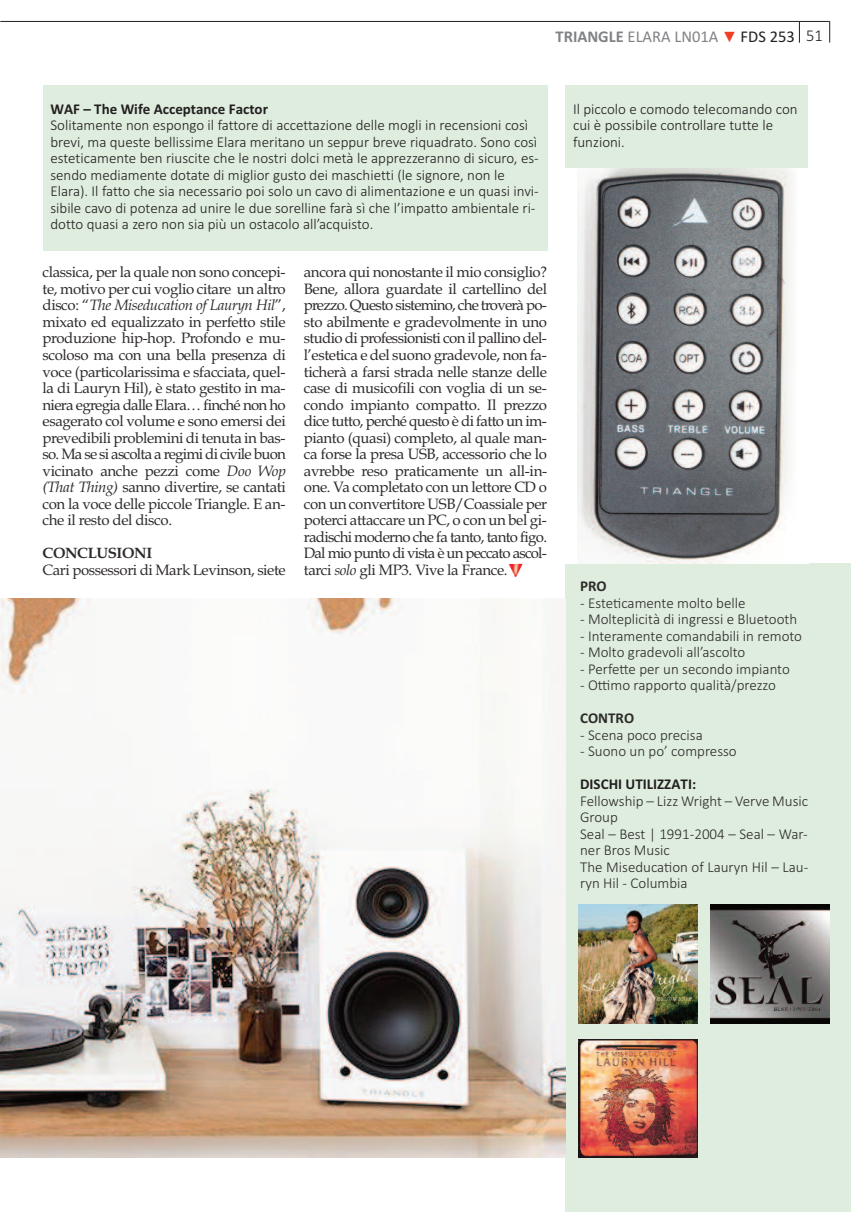
<style>
.page{position:relative;width:851px;height:1212px;background:#fff}
.page>*{position:absolute;margin:0;border:0;box-sizing:border-box;transform-origin:0 0}
.t1{font:16.5px "Calibri";color:#808285}
.t2{font:15px/16.5px "Book Antiqua";letter-spacing:-.025em;color:#2d2a29;text-align:justify}
.t3{font:300 15px/16.5px "Calibri";color:#231f20}
.t4{font:300 15px/16.5px "Calibri";color:#2d2a29}
.t5{font:700 15px "Calibri";color:#231f20}
.t6{font:700 15px "Book Antiqua";letter-spacing:-.025em;color:#2d2a29}
.t7{font:700 15px "Calibri";color:#2d2a29}
.s1{font-weight:700}
.s2{font-family:"Arial";font-size:15px;color:#ef3e25}
.s3{color:#231f20}
.s4{font-weight:300;color:#231f20}
.s5{font-style:italic}
</style>
<div class="page">
<svg style="left:829px;top:21px;width:1px;height:22px"></svg>
<svg style="left:799px;top:22px;width:1px;height:21px"></svg>
<hr style="left:0;top:21px;width:829px;height:1px;background:#231f20">
<img style="left:508px;top:564px;width:14px;height:13px">
<div style="left:565px;top:564px;width:285px;height:648px;background:#deeddd"></div>
<img style="left:710px;top:905px;width:119px;height:119px">
<img style="left:578px;top:905px;width:119px;height:119px">
<img style="left:578px;top:1039px;width:119px;height:118px">
<img style="left:577px;top:168px;width:215px;height:396px">
<div style="left:565px;top:85px;width:243px;height:83px;background:#deeddd"></div>
<img style="left:0;top:598px;width:565px;height:560px">
<div style="left:43px;top:85px;width:504px;height:165px;background:#deeddd"></div>
<p class="t1" style="left:555px;top:27px;width:269px"><span class="s1">TRIANGLE</span> ELARA LN01A <span class="s2">▼</span> <span class="s3">FDS 253</span> <span class="s4">51</span></p>
<p class="t5" style="left:50px;top:100px;width:219px">WAF – The Wife Acceptance Factor</p>
<p class="t3" style="left:50px;top:117px;width:490px">Solitamente non espongo il fattore di accettazione delle mogli in recensioni così brevi, ma queste bellissime Elara meritano un seppur breve riquadrato. Sono così esteticamente ben riuscite che le nostri dolci metà le apprezzeranno di sicuro, es&shy;sendo mediamente dotate di miglior gusto dei maschietti (le signore, non le Elara). Il fatto che sia necessario poi solo un cavo di alimentazione e un quasi invi&shy;sibile cavo di potenza ad unire le due sorelline farà sì che l’impatto ambientale ri&shy;dotto quasi a zero non sia più un ostacolo all’acquisto.</p>
<p class="t2" style="left:43px;top:264px;width:245px">classica, per la quale non sono concepi&shy;te, motivo per cui voglio citare un altro disco: “<span class="s5">The Miseducation of Lauryn Hil</span>”, mixato ed equalizzato in perfetto stile produzione hip-hop. Profondo e mu&shy;scoloso ma con una bella presenza di voce (particolarissima e sfacciata, quel&shy;la di Lauryn Hil), è stato gestito in ma&shy;niera egregia dalle Elara… finché non ho esagerato col volume e sono emersi dei prevedibili problemini di tenuta in bas&shy;so. Ma se si ascolta a regimi di civile buon vicinato anche pezzi come <span class="s5">Doo Wop (That Thing)</span> sanno divertire, se cantati con la voce delle piccole Triangle. E an&shy;che il resto del disco.</p>
<p class="t6" style="left:43px;top:544px;width:111px">CONCLUSIONI</p>
<p class="t2" style="left:43px;top:561px;width:245px">Cari possessori di Mark Levinson, siete</p>
<p class="t2" style="left:304px;top:264px;width:245px">ancora qui nonostante il mio consiglio?<br>Bene, allora guardate il cartellino del prezzo. Questo sistemino, che troverà po&shy;sto abilmente e gradevolmente in uno studio di professionisti con il pallino del&shy;l’estetica e del suono gradevole, non fa&shy;ticherà a farsi strada nelle stanze delle case di musicofili con voglia di un se&shy;condo impianto compatto. Il prezzo dice tutto, perché questo è di fatto un im&shy;pianto (quasi) completo, al quale man&shy;ca forse la presa USB, accessorio che lo avrebbe reso praticamente un all-in&shy;one. Va completato con un lettore CD o con un convertitore USB/Coassiale per poterci attaccare un PC, o con un bel gi&shy;radischi moderno che fa tanto, tanto figo.<br>Dal mio punto di vista è un peccato ascol&shy;tarci <span class="s5">solo</span> gli MP3. Vive la France.</p>
<p class="t3" style="left:573px;top:100px;width:226px">Il piccolo e comodo telecomando con cui è possibile controllare tutte le funzioni.</p>
<p class="t7" style="left:580px;top:577px;width:28px">PRO</p>
<p class="t4" style="left:580px;top:594px;width:167px">- Esteticamente molto belle</p>
<p class="t4" style="left:580px;top:611px;width:218px">- Molteplicità di ingressi e Bluetooth</p>
<p class="t4" style="left:580px;top:627px;width:223px">- Interamente comandabili in remoto</p>
<p class="t4" style="left:580px;top:644px;width:167px">- Molto gradevoli all’ascolto</p>
<p class="t4" style="left:580px;top:660px;width:211px">- Perfette per un secondo impianto</p>
<p class="t4" style="left:580px;top:677px;width:197px">- Ottimo rapporto qualità/prezzo</p>
<p class="t7" style="left:580px;top:709px;width:55px">CONTRO</p>
<p class="t4" style="left:580px;top:726px;width:124px">- Scena poco precisa</p>
<p class="t4" style="left:580px;top:743px;width:158px">- Suono un po’ compresso</p>
<p class="t5" style="left:580px;top:775px;width:117px">DISCHI UTILIZZATI:</p>
<p class="t4" style="left:580px;top:792px;width:229px">Fellowship – Lizz Wright – Verve Music<br>Group<br>Seal – Best | 1991-2004 – Seal – War&shy;ner Bros Music<br>The Miseducation of Lauryn Hil – Lau&shy;ryn Hil - Columbia</p>
</div>
